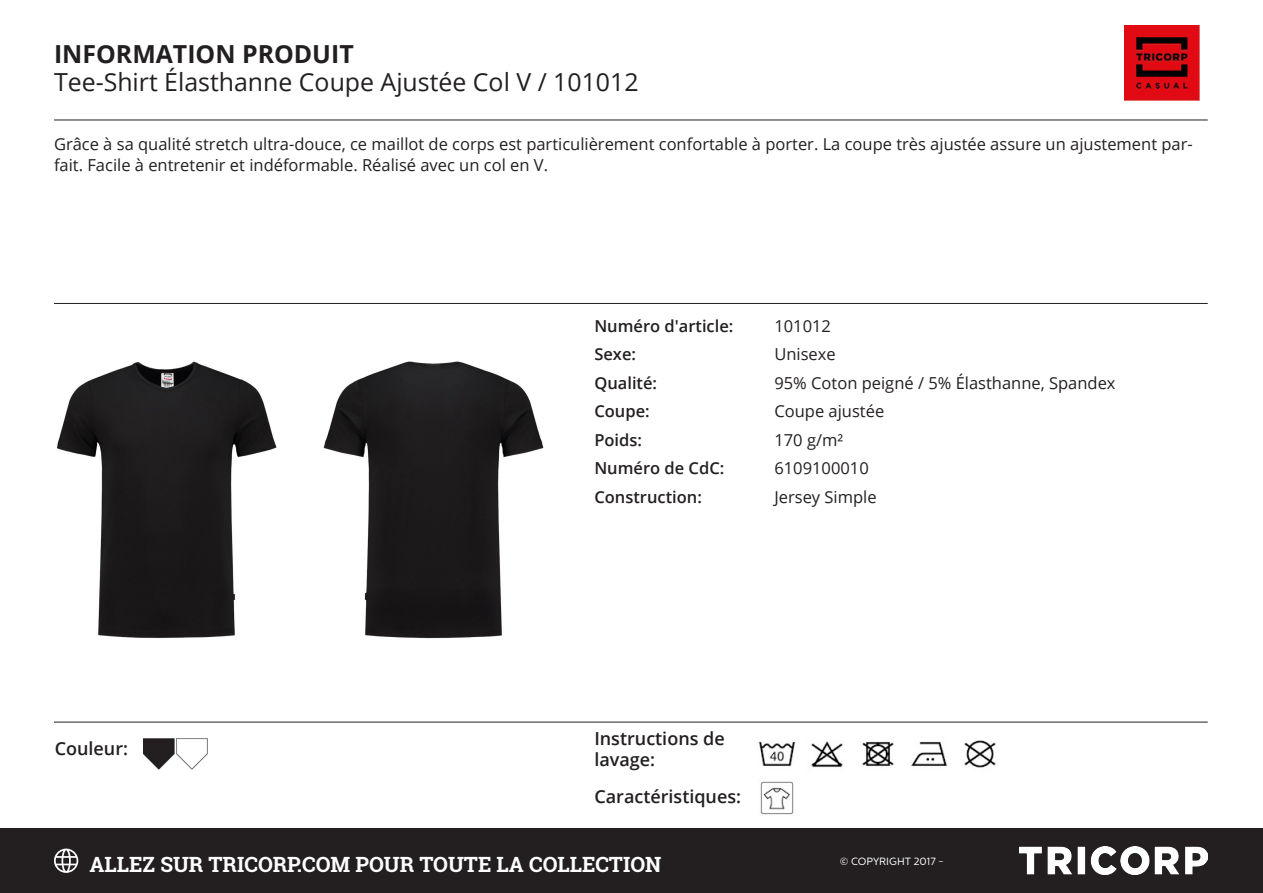
<style>
.page{position:relative;width:1263px;height:893px;background:#fff}
.page>*{position:absolute;margin:0;border:0;box-sizing:border-box;transform-origin:0 0}
.t1{font:24.9px "Open Sans";color:#231f20}
.t2{font:700 24.9px "Open Sans";color:#231f20}
.t3{font:700 21px "Roboto Slab";color:#fff}
.t4{font:600 18px/21.6px "Open Sans";color:#231f20}
.Kenmerken{font:16.5px/21px "Open Sans";color:#231f20}
.Kenmerk{font:16.5px "Open Sans";color:#231f20}
.Kenmerk-2{font:600 16.5px "Open Sans";color:#231f20}
.t5{font:10.5px "Centrale Sans";color:#fff}
</style>
<div class="page">
<img style="left:1124px;top:26px;width:75px;height:74px">
<img style="left:56px;top:361px;width:221px;height:277px">
<img style="left:323px;top:361px;width:221px;height:278px">
<img style="left:862px;top:741px;width:32px;height:25px">
<img style="left:758px;top:741px;width:38px;height:25px">
<img style="left:811px;top:741px;width:32px;height:27px">
<img style="left:964px;top:740px;width:32px;height:28px">
<img style="left:911px;top:741px;width:37px;height:25px">
<img style="left:760px;top:781px;width:34px;height:34px">
<img style="left:143px;top:738px;width:31px;height:31px">
<img style="left:176px;top:738px;width:31px;height:31px">
<hr style="left:54px;top:120px;width:1154px;height:1px;background:#231f20">
<hr style="left:54px;top:303px;width:1154px;height:1px;background:#231f20">
<hr style="left:54px;top:722px;width:1154px;height:1px;background:#231f20">
<div style="left:0;top:828px;width:1263px;height:65px;background:#231f20"></div>
<svg style="left:54px;top:849px;width:24px;height:24px"></svg>
<img style="left:1020px;top:847px;width:188px;height:28px">
<p class="t2" style="left:54px;top:36px;width:301px">INFORMATION PRODUIT</p>
<p class="t1" style="left:54px;top:65px;width:586px">Tee-Shirt Élasthanne Coupe Ajustée Col V / 101012</p>
<p class="Kenmerken" style="left:54px;top:133px;width:1140px">Grâce à sa qualité stretch ultra-douce, ce maillot de corps est particulièrement confortable à porter. La coupe très ajustée assure un ajustement par&shy;fait. Facile à entretenir et indéformable. Réalisé avec un col en V.</p>
<p class="t4" style="left:55px;top:738px;width:75px">Couleur:</p>
<p class="Kenmerk-2" style="left:594px;top:314px;width:141px">Numéro d'article:</p>
<p class="Kenmerk" style="left:774px;top:314px;width:58px">101012</p>
<p class="Kenmerk-2" style="left:594px;top:343px;width:43px">Sexe:</p>
<p class="Kenmerk" style="left:774px;top:343px;width:63px">Unisexe</p>
<p class="Kenmerk-2" style="left:594px;top:371px;width:64px">Qualité:</p>
<p class="Kenmerk" style="left:774px;top:371px;width:343px">95% Coton peigné / 5% Élasthanne, Spandex</p>
<p class="Kenmerk-2" style="left:594px;top:400px;width:57px">Coupe:</p>
<p class="Kenmerk" style="left:774px;top:400px;width:111px">Coupe ajustée</p>
<p class="Kenmerk-2" style="left:594px;top:428px;width:49px">Poids:</p>
<p class="Kenmerk" style="left:774px;top:428px;width:70px">170 g/m²</p>
<p class="Kenmerk-2" style="left:594px;top:457px;width:131px">Numéro de CdC:</p>
<p class="Kenmerk" style="left:774px;top:457px;width:96px">6109100010</p>
<p class="Kenmerk-2" style="left:594px;top:485px;width:109px">Construction:</p>
<p class="Kenmerk" style="left:774px;top:485px;width:104px">Jersey Simple</p>
<p class="t4" style="left:594px;top:727px;width:132px">Instructions de lavage:</p>
<p class="t4" style="left:594px;top:785px;width:148px">Caractéristiques:</p>
<p class="t3" style="left:90px;top:850px;width:573px">ALLEZ SUR TRICORP.COM POUR TOUTE LA COLLECTION</p>
<p class="t5" style="left:840px;top:855px;width:106px">© COPYRIGHT 2017 -</p>
</div>
